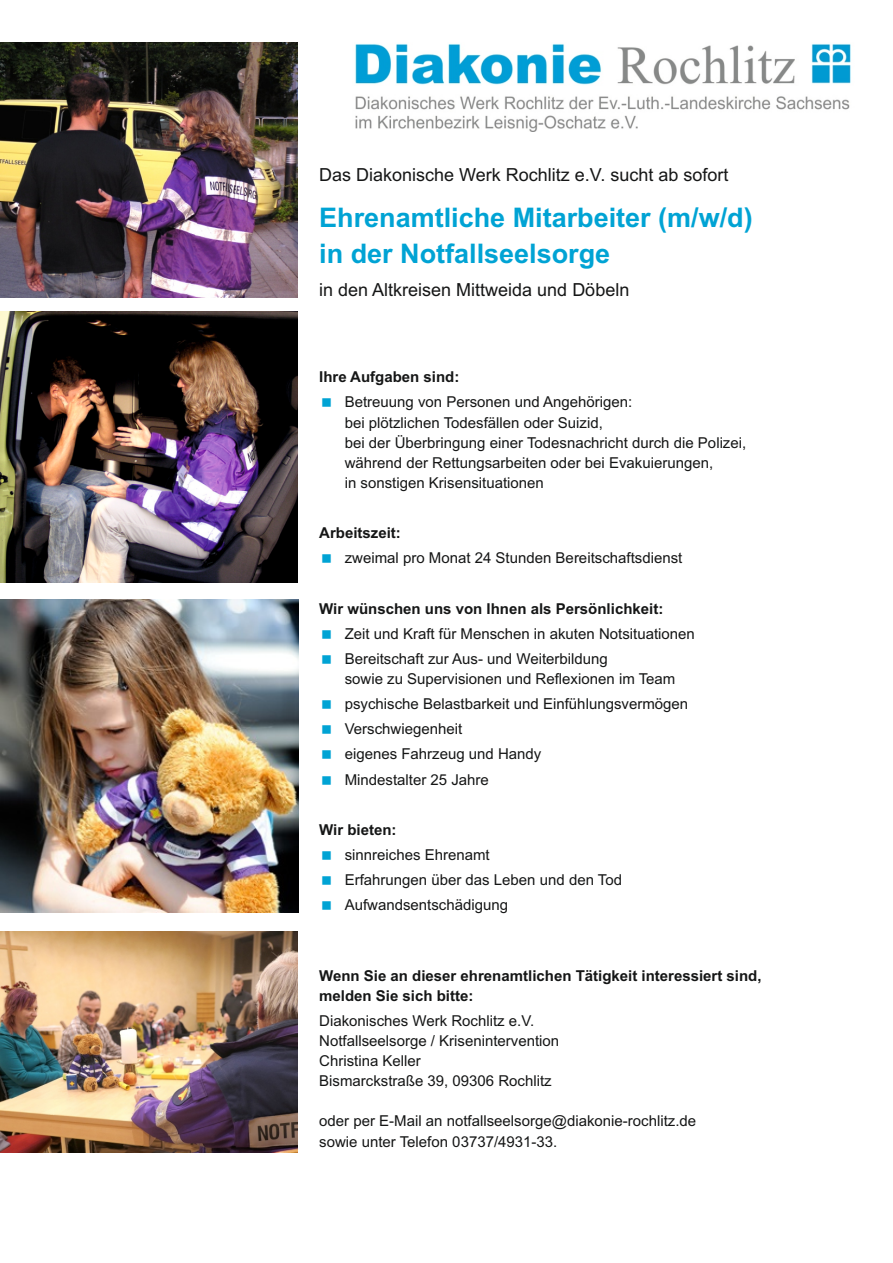
<style>
.page{position:relative;width:893px;height:1263px;background:#fff}
.page>*{position:absolute;margin:0;border:0;box-sizing:border-box;transform-origin:0 0}
.t1{font:700 27px/36.2px "Arial";color:#00a3d4}
.t2{font:18px "Arial";color:#151616}
.t3{font:15px/20.1px "Arial";color:#151616}
.t4{font:700 15px/20.1px "Arial";color:#151616}
</style>
<div class="page">
<img style="left:355px;top:44px;width:496px;height:87px">
<img style="left:0;top:42px;width:297px;height:255px">
<img style="left:0;top:312px;width:297px;height:270px">
<img style="left:1px;top:599px;width:297px;height:313px">
<img style="left:0;top:932px;width:297px;height:220px">
<p class="t2" style="left:319px;top:168px;width:411px">Das Diakonische Werk Rochlitz e.V. sucht ab sofort</p>
<h1 class="t1" style="left:319px;top:202px;width:435px">Ehrenamtliche Mitarbeiter (m/w/d) in der Notfallseelsorge</h1>
<p class="t2" style="left:319px;top:283px;width:312px">in den Altkreisen Mittweida und Döbeln</p>
<p class="t4" style="left:319px;top:368px;width:142px">Ihre Aufgaben sind:</p>
<p class="t3" style="left:345px;top:393px;width:403px">Betreuung von Personen und Angehörigen:<br>bei plötzlichen Todesfällen oder Suizid,<br>bei der Überbringung einer Todesnachricht durch die Polizei, während der Rettungsarbeiten oder bei Evakuierungen,<br>in sonstigen Krisensituationen</p>
<p class="t4" style="left:319px;top:524px;width:83px">Arbeitszeit:</p>
<p class="t3" style="left:345px;top:549px;width:339px">zweimal pro Monat 24 Stunden Bereitschaftsdienst</p>
<p class="t4" style="left:319px;top:600px;width:346px">Wir wünschen uns von Ihnen als Persönlichkeit:</p>
<p class="t3" style="left:345px;top:650px;width:332px">Bereitschaft zur Aus- und Weiterbildung<br>sowie zu Supervisionen und Reflexionen im Team</p>
<p class="t3" style="left:345px;top:693px;width:345px;line-height:25.2px">psychische Belastbarkeit und Einfühlungsvermögen<br>Verschwiegenheit</p>
<p class="t3" style="left:345px;top:625px;width:352px">Zeit und Kraft für Menschen in akuten Notsituationen</p>
<p class="t3" style="left:345px;top:743px;width:198px;line-height:25.2px">eigenes Fahrzeug und Handy<br>Mindestalter 25 Jahre</p>
<p class="t4" style="left:319px;top:821px;width:79px">Wir bieten:</p>
<p class="t3" style="left:345px;top:846px;width:147px">sinnreiches Ehrenamt</p>
<p class="t3" style="left:345px;top:896px;width:165px">Aufwandsentschädigung</p>
<p class="t3" style="left:345px;top:871px;width:279px">Erfahrungen über das Leben und den Tod</p>
<p class="t4" style="left:319px;top:967px;width:444px">Wenn Sie an dieser ehrenamtlichen Tätigkeit interessiert sind, melden Sie sich bitte:</p>
<p class="t3" style="left:319px;top:1012px;width:242px">Diakonisches Werk Rochlitz e.V.<br>Notfallseelsorge / Krisenintervention<br>Christina Keller<br>Bismarckstraße 39, 09306 Rochlitz</p>
<p class="t3" style="left:319px;top:1112px;width:379px">oder per E-Mail an notfallseelsorge@diakonie-rochlitz.de sowie unter Telefon 03737/4931-33.</p>
</div>
